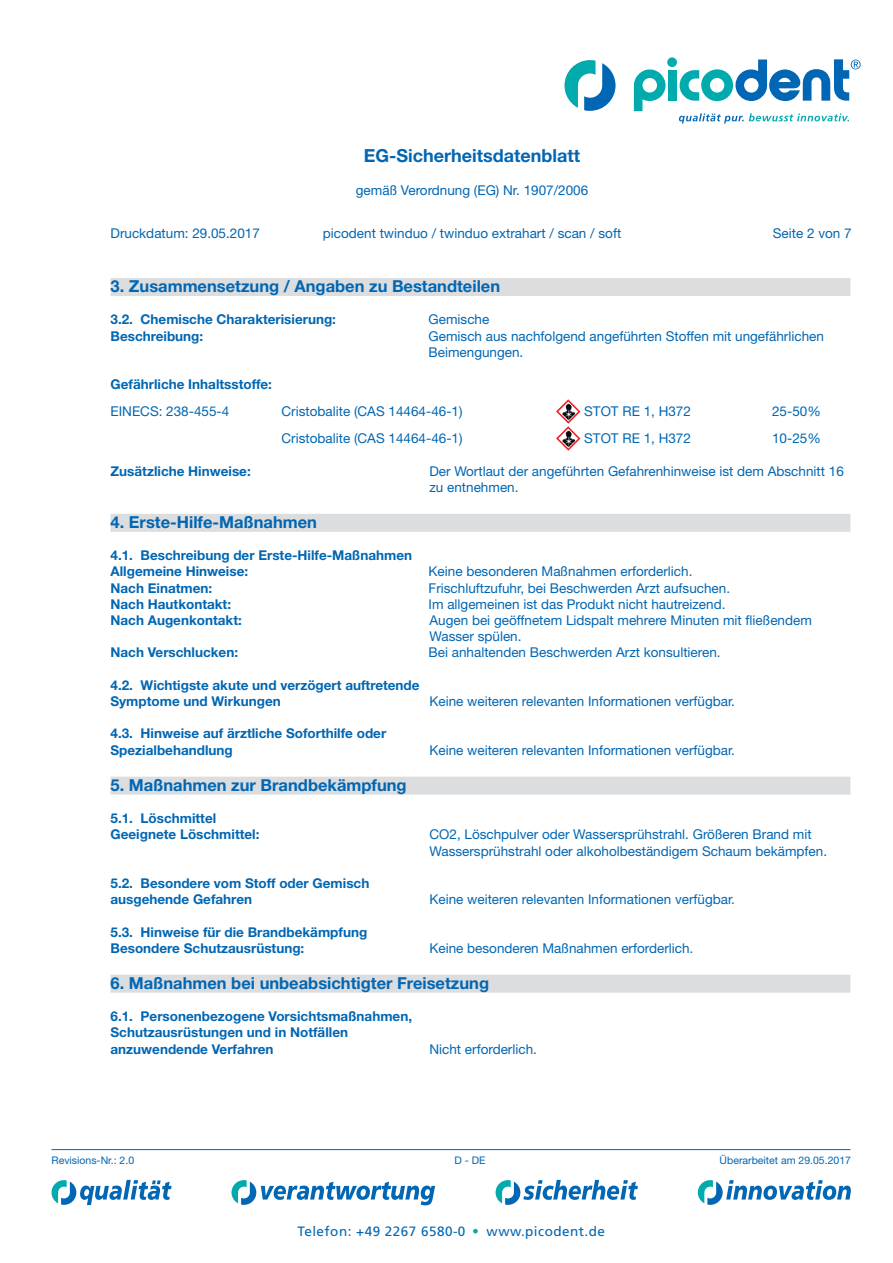
<style>
.page{position:relative;width:893px;height:1263px;background:#fff}
.page>*{position:absolute;margin:0;border:0;box-sizing:border-box;transform-origin:0 0}
.t1{font:39px "Frutiger LT Std";color:#00aaad}
.t2{font:700 18px "Helvetica Neue LT Std";color:#0166b3}
.t3{font:700 16.5px "Helvetica Neue LT Std";color:#0166b3}
.t4{font:13.5px/16.2px "Helvetica Neue LT Std";color:#0166b3}
.t5{font:700 13.5px/16.2px "Helvetica Neue LT Std";color:#0166b3}
.t6{font:13.5px "Frutiger LT Std";letter-spacing:.035em;color:#0166b3}
.t7{font:10.5px "Helvetica Neue LT Std";color:#0166b3}
</style>
<div class="page">
<svg style="left:52px;top:1180px;width:120px;height:25px"></svg>
<svg style="left:496px;top:1180px;width:142px;height:25px"></svg>
<svg style="left:698px;top:1180px;width:153px;height:25px"></svg>
<svg style="left:231px;top:1180px;width:204px;height:25px"></svg>
<svg style="left:634px;top:69px;width:32px;height:42px"></svg>
<div style="left:668px;top:70px;width:9px;height:31px;background:#00aaad"></div>
<div style="left:667px;top:57px;width:10px;height:10px;background:#00aaad;border-radius:50%"></div>
<svg style="left:564px;top:60px;width:51px;height:51px"></svg>
<svg style="left:679px;top:113px;width:170px;height:11px"></svg>
<svg style="left:680px;top:59px;width:181px;height:42px"></svg>
<hr style="left:52px;top:1149px;width:798px;height:1px;background:#0166b3">
<div style="left:111px;top:278px;width:739px;height:18px;background:#dcdddf"></div>
<div style="left:111px;top:514px;width:739px;height:18px;background:#dcdddf"></div>
<div style="left:111px;top:777px;width:739px;height:18px;background:#dcdddf"></div>
<div style="left:111px;top:975px;width:739px;height:18px;background:#dcdddf"></div>
<svg style="left:556px;top:399px;width:24px;height:52px"></svg>
<img style="left:560px;top:429px;width:17px;height:19px">
<h2 class="t2" style="left:364px;top:144px;width:218px">EG-Sicherheitsdatenblatt</h2>
<p class="t4" style="left:356px;top:182px;width:234px">gemäß Verordnung (EG) Nr. 1907/2006</p>
<p class="t4" style="left:111px;top:224px;width:151px">Druckdatum: 29.05.2017</p>
<p class="t4" style="left:323px;top:224px;width:300px">picodent twinduo / twinduo extrahart / scan / soft</p>
<p class="t4" style="left:773px;top:224px;width:80px">Seite 2 von 7</p>
<p class="t3" style="left:111px;top:276px;width:391px">3. Zusammensetzung / Angaben zu Bestandteilen</p>
<p class="t5" style="left:111px;top:311px;width:227px">3.2. Chemische Charakterisierung:</p>
<p class="t4" style="left:429px;top:311px;width:62px">Gemische</p>
<p class="t5" style="left:111px;top:327px;width:94px">Beschreibung:</p>
<p class="t4" style="left:429px;top:328px;width:397px">Gemisch aus nachfolgend angefü hrten Stoffen mit ungefährlichen<br>Beimengungen.</p>
<p class="t5" style="left:111px;top:376px;width:163px">Gefährliche Inhaltsstoffe:</p>
<p class="t4" style="left:111px;top:403px;width:120px">EINECS: 238-455-4</p>
<p class="t4" style="left:282px;top:403px;width:183px">Cristobalite (CAS 14464-46-1)</p>
<p class="t4" style="left:584px;top:403px;width:108px">STOT RE 1, H372</p>
<p class="t4" style="left:772px;top:403px;width:50px">25-50%</p>
<p class="t4" style="left:282px;top:430px;width:183px">Cristobalite (CAS 14464-46-1)</p>
<p class="t4" style="left:584px;top:430px;width:108px">STOT RE 1, H372</p>
<p class="t4" style="left:772px;top:430px;width:50px">10-25%</p>
<p class="t5" style="left:111px;top:462px;width:142px">Zusätzliche Hinweise:</p>
<p class="t4" style="left:429px;top:463px;width:416px">Der Wortlaut der angeführten Gefahrenhinweise ist dem Abschnitt 16 zu entnehmen.</p>
<p class="t3" style="left:111px;top:512px;width:208px">4. Erste-Hilfe-Maßnahmen</p>
<p class="t5" style="left:111px;top:547px;width:303px">4.1. Beschreibung der Erste-Hilfe-Maßnahmen<br>Allgemeine Hinweise:</p>
<p class="t4" style="left:429px;top:563px;width:265px">Keine besonderen Maßnahmen erforderlich.</p>
<p class="t5" style="left:111px;top:579px;width:103px">Nach Einatmen:</p>
<p class="t4" style="left:429px;top:580px;width:303px">Frischluftzufuhr, bei Beschwerden Arzt aufsuchen.</p>
<p class="t5" style="left:111px;top:596px;width:122px">Nach Hautkontakt:</p>
<p class="t4" style="left:429px;top:596px;width:298px">Im allgemeinen ist das Produkt nicht hautreizend.</p>
<p class="t5" style="left:111px;top:612px;width:133px">Nach Augenkontakt:</p>
<p class="t4" style="left:429px;top:612px;width:384px">Augen bei geöffnetem Lidspalt mehrere Minuten mit fließendem<br>Wasser spülen.</p>
<p class="t5" style="left:111px;top:644px;width:129px">Nach Verschlucken:</p>
<p class="t4" style="left:429px;top:644px;width:294px">Bei anhaltenden Beschwerden Arzt konsultieren.</p>
<p class="t5" style="left:111px;top:677px;width:311px">4.2. Wichtigste akute und verzögert auftretende<br>Symptome und Wirkungen</p>
<p class="t4" style="left:429px;top:693px;width:307px">Keine weiteren relevanten Informationen verfügbar.</p>
<p class="t5" style="left:111px;top:725px;width:277px">4.3. Hinweise auf ärztliche Soforthilfe oder<br>Spezialbehandlung</p>
<p class="t3" style="left:111px;top:775px;width:298px">5. Maßnahmen zur Brandbekämpfung</p>
<p class="t5" style="left:111px;top:810px;width:150px">5.1. Löschmittel<br>Geeignete Löschmittel:</p>
<p class="t5" style="left:111px;top:875px;width:260px">5.2. Besondere vom Stoff oder Gemisch ausgehende Gefahren</p>
<p class="t4" style="left:429px;top:742px;width:307px">Keine weiteren relevanten Informationen verfügbar.</p>
<p class="t4" style="left:429px;top:826px;width:399px">CO2, Löschpulver oder Wassersprühstrahl. Größeren Brand mit<br>Wassersprühstrahl oder alkoholbeständigem Schaum bekämpfen.</p>
<p class="t4" style="left:429px;top:891px;width:307px">Keine weiteren relevanten Informationen verfügbar.</p>
<p class="t5" style="left:111px;top:923px;width:258px">5.3. Hinweise für die Brandbekämpfung<br>Besondere Schutzausrüstung:</p>
<p class="t4" style="left:429px;top:940px;width:265px">Keine besonderen Maßnahmen erforderlich.</p>
<p class="t3" style="left:111px;top:973px;width:380px">6. Maßnahmen bei unbeabsichtigter Freisetzung</p>
<p class="t5" style="left:111px;top:1008px;width:303px">6.1. Personenbezogene Vorsichtsmaßnahmen,<br>Schutzausrüstungen und in Notfällen anzuwendende Verfahren</p>
<p class="t4" style="left:429px;top:1040px;width:109px">Nicht erforderlich.</p>
<p class="t7" style="left:52px;top:1154px;width:84px">Revisions-Nr.: 2.0</p>
<p class="t7" style="left:454px;top:1154px;width:33px">D - DE</p>
<p class="t7" style="left:720px;top:1154px;width:133px">Überarbeitet am 29.05.2017</p>
<p class="t6" style="left:297px;top:1223px;width:170px">Telefon: +49 2267 6580-0</p>
<h1 class="t1" style="left:470px;top:1206px;width:12px">·</h1>
<p class="t6" style="left:487px;top:1223px;width:120px">www.picodent.de</p>
</div>
